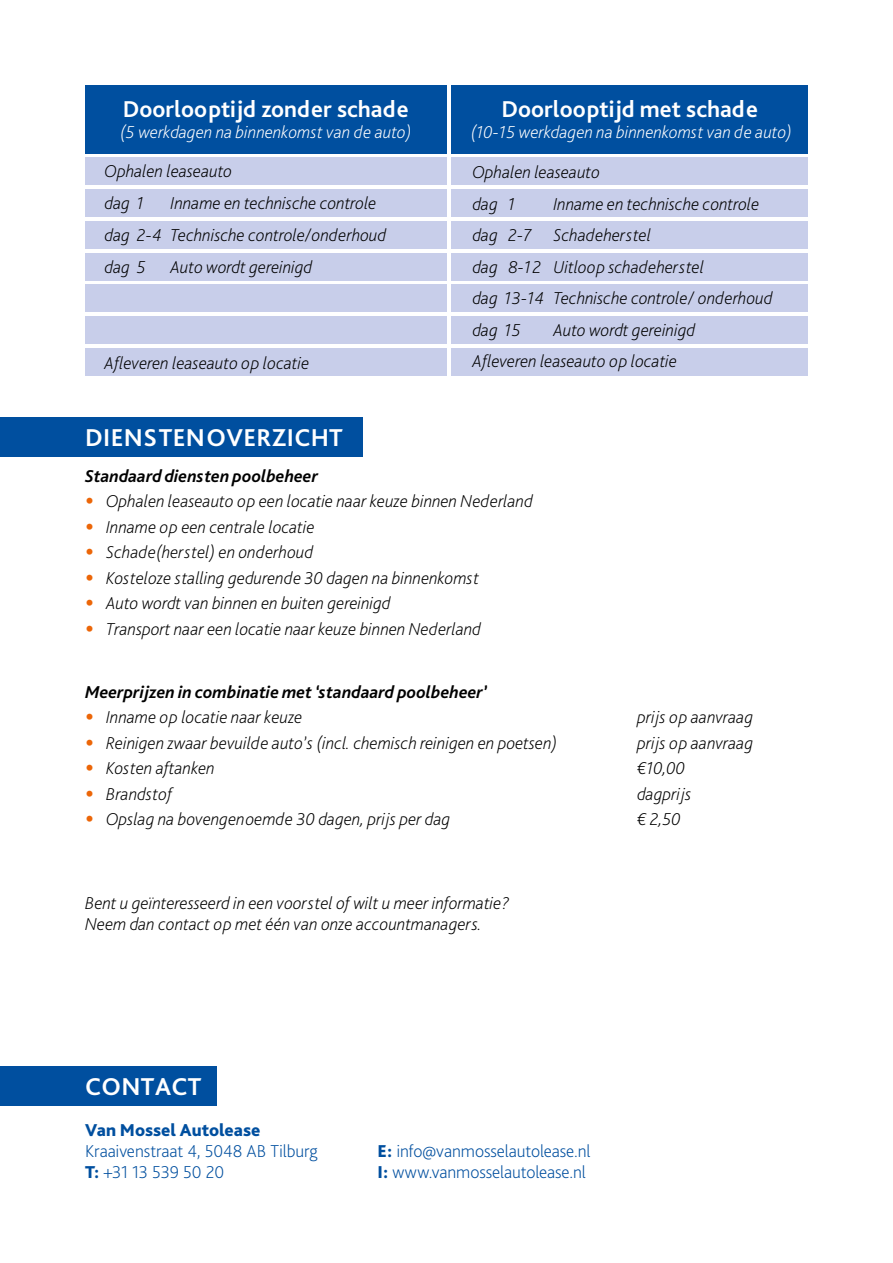
<style>
.page{position:relative;width:893px;height:1263px;background:#fff}
.page>*{position:absolute;margin:0;border:0;box-sizing:border-box;transform-origin:0 0}
.t1{font:700 25.5px "Bliss Pro";letter-spacing:.015em;color:#fff}
.t2{font:700 24px "Bliss Pro";color:#fff}
.t3{font:italic 200 18px/31.5px "Bliss Pro";color:#000}
.t4{font:200 18px/21px "Bliss Pro";letter-spacing:-.005em;color:#004f9f}
.t5{font:italic 700 18px "Bliss Pro";color:#000}
.t6{font:italic 200 18px "Bliss Pro";color:#fff}
.t7{font:800 18px "Bliss Pro";color:#004f9f}
.s1{font-family:"Arial";font-weight:900;font-style:normal;color:#ec6608}
.s2{font-weight:800}
</style>
<div class="page">
<div style="left:451px;top:157px;width:357px;height:27px;background:#c8ceea"></div>
<div style="left:451px;top:189px;width:357px;height:27px;background:#c8ceea"></div>
<div style="left:451px;top:221px;width:357px;height:27px;background:#c8ceea"></div>
<div style="left:451px;top:253px;width:357px;height:27px;background:#c8ceea"></div>
<div style="left:451px;top:285px;width:357px;height:27px;background:#c8ceea"></div>
<div style="left:451px;top:317px;width:357px;height:27px;background:#c8ceea"></div>
<div style="left:451px;top:349px;width:357px;height:27px;background:#c8ceea"></div>
<div style="left:85px;top:85px;width:361px;height:68px;background:#004f9f"></div>
<div style="left:451px;top:85px;width:357px;height:68px;background:#004f9f"></div>
<div style="left:85px;top:157px;width:361px;height:27px;background:#c8ceea"></div>
<div style="left:85px;top:189px;width:361px;height:27px;background:#c8ceea"></div>
<div style="left:85px;top:221px;width:361px;height:27px;background:#c8ceea"></div>
<div style="left:85px;top:253px;width:361px;height:27px;background:#c8ceea"></div>
<div style="left:85px;top:285px;width:361px;height:27px;background:#c8ceea"></div>
<div style="left:85px;top:317px;width:361px;height:27px;background:#c8ceea"></div>
<div style="left:85px;top:349px;width:361px;height:27px;background:#c8ceea"></div>
<div style="left:0;top:417px;width:362px;height:39px;background:#004f9f"></div>
<div style="left:0;top:1066px;width:217px;height:40px;background:#004f9f"></div>
<h2 class="t2" style="left:123px;top:94px;width:287px">Doorlooptijd zonder schade</h2>
<p class="t6" style="left:120px;top:121px;width:293px">(5 werkdagen na binnenkomst van de auto)</p>
<p class="t3" style="left:105px;top:155px;width:129px;line-height:32px">Ophalen leaseauto dag 1</p>
<p class="t3" style="left:105px;top:187px;width:283px;line-height:32px;text-indent:66px">Inname en technische controle dag 2-4 Technische controle/onderhoud dag 5</p>
<p class="t3" style="left:171px;top:251px;width:143px">Auto wordt gereinigd</p>
<p class="t3" style="left:105px;top:347px;width:206px">Afleveren leaseauto op locatie</p>
<h1 class="t1" style="left:85px;top:421px;width:259px">DIENSTENOVERZICHT</h1>
<h2 class="t2" style="left:501px;top:94px;width:258px">Doorlooptijd met schade</h2>
<p class="t6" style="left:471px;top:121px;width:323px">(10-15 werkdagen na binnenkomst van de auto)</p>
<p class="t3" style="left:472px;top:156px;width:129px">Ophalen leaseauto dag 1</p>
<p class="t3" style="left:472px;top:188px;width:301px;text-indent:81px">Inname en technische controle dag 2-7 Schadeherstel<br>dag 8-12 Uitloop schadeherstel<br>dag 13-14 Technische controle/ onderhoud dag 15</p>
<p class="t3" style="left:472px;top:314px;width:224px;text-indent:81px">Auto wordt gereinigd<br>Afleveren leaseauto op locatie</p>
<p class="t5" style="left:85px;top:464px;width:235px">Standaard diensten poolbeheer</p>
<p class="t3" style="left:85px;top:485px;width:449px"><span class="s1">•</span> Ophalen leaseauto op een locatie naar keuze binnen Nederland</p>
<p class="t3" style="left:85px;top:510px;width:231px"><span class="s1">•</span> Inname op een centrale locatie</p>
<p class="t3" style="left:85px;top:536px;width:229px"><span class="s1">•</span> Schade(herstel) en onderhoud</p>
<p class="t3" style="left:85px;top:561px;width:396px"><span class="s1">•</span> Kosteloze stalling gedurende 30 dagen na binnenkomst</p>
<p class="t3" style="left:85px;top:587px;width:307px"><span class="s1">•</span> Auto wordt van binnen en buiten gereinigd</p>
<p class="t3" style="left:85px;top:612px;width:397px"><span class="s1">•</span> Transport naar een locatie naar keuze binnen Nederland</p>
<p class="t5" style="left:85px;top:680px;width:403px">Meerprijzen in combinatie met ‘standaard poolbeheer’</p>
<p class="t3" style="left:85px;top:701px;width:219px"><span class="s1">•</span> Inname op locatie naar keuze</p>
<p class="t3" style="left:637px;top:701px;width:118px">prijs op aanvraag</p>
<p class="t3" style="left:85px;top:726px;width:474px"><span class="s1">•</span> Reinigen zwaar bevuilde auto’s (incl. chemisch reinigen en poetsen)</p>
<p class="t3" style="left:637px;top:726px;width:118px">prijs op aanvraag</p>
<p class="t3" style="left:85px;top:752px;width:131px"><span class="s1">•</span> Kosten aftanken</p>
<p class="t3" style="left:637px;top:752px;width:49px">€10,00</p>
<p class="t3" style="left:85px;top:777px;width:89px"><span class="s1">•</span> Brandstof</p>
<p class="t3" style="left:637px;top:777px;width:55px">dagprijs</p>
<p class="t3" style="left:85px;top:803px;width:367px"><span class="s1">•</span> Opslag na bovengenoemde 30 dagen, prijs per dag</p>
<p class="t3" style="left:637px;top:803px;width:45px">€ 2,50</p>
<p class="t3" style="left:85px;top:892px;width:426px;line-height:21px">Bent u geïnteresseerd in een voorstel of wilt u meer informatie?<br>Neem dan contact op met één van onze accountmanagers.</p>
<h1 class="t1" style="left:85px;top:1071px;width:118px">CONTACT</h1>
<p class="t7" style="left:85px;top:1119px;width:177px">Van Mossel Autolease</p>
<p class="t4" style="left:85px;top:1140px;width:234px">Kraaivenstraat 4, 5048 AB Tilburg<br><span class="s2">T:</span> +31 13 539 50 20</p>
<p class="t4" style="left:377px;top:1140px;width:215px"><span class="s2">E:</span> info@vanmosselautolease.nl<br><span class="s2">I:</span> www.vanmosselautolease.nl</p>
</div>
